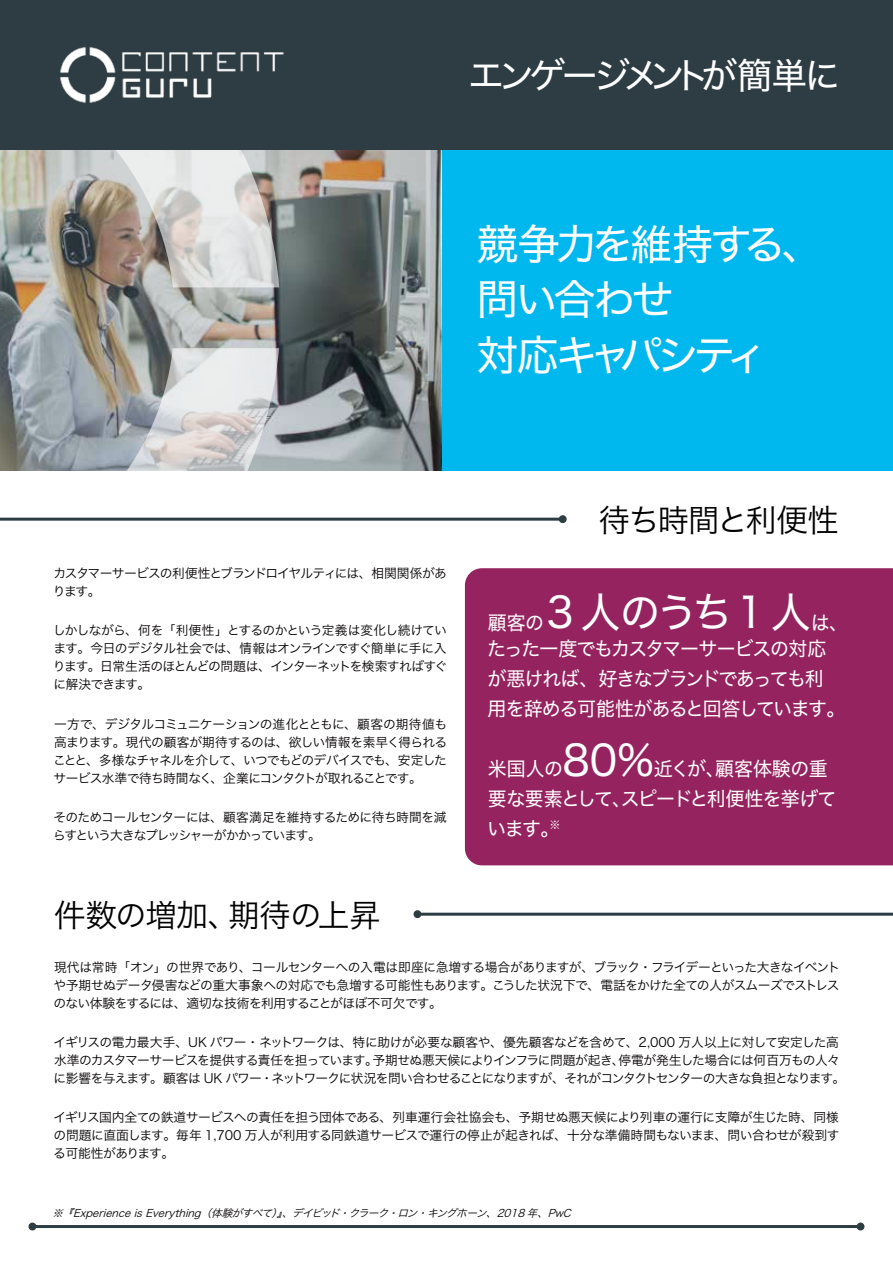
<style>
.page{position:relative;width:893px;height:1263px;background:#fff}
.page>*{position:absolute;margin:0;border:0;box-sizing:border-box;transform-origin:0 0}
.t1{font:42px/55.5px "Hiragino Sans W4";letter-spacing:-.09em;color:#fff}
.t2{font:36px "Hiragino Sans W4";letter-spacing:-.14em;color:#fff}
.t3{font:31.5px "Hiragino Sans W3";letter-spacing:-.035em;color:#000}
.t4{font:31.5px "Hiragino Sans W3";letter-spacing:-.06em;color:#000}
.t5{font:19.5px/30px "Hiragino Sans W4";letter-spacing:-.055em;color:#fff}
.t6{font:19.5px/30px "Hiragino Sans W4";letter-spacing:-.03em;color:#fff}
.t7{font:12.75px/18px "Hiragino Sans W3";letter-spacing:-.055em;color:#040001;text-align:justify}
.t8{font:italic 10.5px "Hiragino Sans W3";color:#040001}
.s1{font-size:19.5px}
.s2{font-size:42px}
</style>
<div class="page">
<div style="left:441px;top:150px;width:452px;height:321px;background:#00b8ed"></div>
<hr style="left:34px;top:1225px;width:826px;height:3px;background:#2e3d43">
<div style="left:29px;top:1223px;width:7px;height:7px;background:#2e3d43;border-radius:50%"></div>
<div style="left:28px;top:1222px;width:8px;height:8px;border:2px solid #2e3d43;border-radius:50%"></div>
<div style="left:857px;top:1223px;width:7px;height:7px;background:#2e3d43;border-radius:50%"></div>
<div style="left:857px;top:1222px;width:7px;height:8px;border:2px solid #2e3d43;border-radius:50%"></div>
<hr style="left:419px;top:913px;width:474px;height:3px;background:#2e3d43">
<div style="left:414px;top:911px;width:7px;height:6px;background:#2e3d43;border-radius:50%"></div>
<div style="left:414px;top:910px;width:7px;height:8px;border:2px solid #2e3d43;border-radius:50%"></div>
<div style="left:465px;top:568px;width:428px;height:297px;background:#95235f"></div>
<svg style="left:0;top:150px;width:441px;height:321px;background:#818483"></svg>
<svg style="left:0;top:348px;width:279px;height:170px"></svg>
<svg style="left:0;top:150px;width:279px;height:137px;background:#bab7b2"></svg>
<div style="left:0;top:0;width:893px;height:150px;background:#2e3d43"></div>
<hr style="left:0;top:518px;width:563px;height:3px;background:#2e3d43">
<div style="left:559px;top:515px;width:8px;height:8px;border:2px solid #2e3d43;border-radius:50%"></div>
<img style="left:60px;top:47px;width:224px;height:56px">
<h2 class="t2" style="left:468px;top:43px;width:374px">エンゲージメントが簡単に</h2>
<h1 class="t1" style="left:477px;top:214px;width:348px">競争力を維持する、問い合わせ<br>対応キャパシティ</h1>
<p class="t7" style="left:53px;top:563px;width:395px">カスタマーサービスの利便性とブランドロイヤルティには、相関関係があります。</p>
<p class="t7" style="left:53px;top:621px;width:396px">しかしながら、何を「利便性」とするのかという定義は変化し続けています。今日のデジタル社会では、情報はオンラインですぐ簡単に手に入ります。日常生活のほとんどの問題は、インターネットを検索すればすぐに解決できます。</p>
<p class="t7" style="left:53px;top:714px;width:396px">一方で、デジタルコミュニケーションの進化とともに、顧客の期待値も高まります。現代の顧客が期待するのは、欲しい情報を素早く得られることと、多様なチャネルを介して、いつでもどのデバイスでも、安定したサービス水準で待ち時間なく、企業にコンタクトが取れることです。</p>
<p class="t7" style="left:53px;top:807px;width:395px">そのためコールセンターには、顧客満足を維持するために待ち時間を減らすという大きなプレッシャーがかかっています。</p>
<h3 class="t4" style="left:599px;top:492px;width:242px">待ち時間と利便性</h3>
<h1 class="t1" style="left:488px;top:581px;width:362px"><span class="s1">顧客の</span>3 人のうち1 人<span class="s1">は、</span></h1>
<h3 class="t5" style="left:487px;top:632px;width:359px">たった一度でもカスタマーサービスの対応が悪ければ、好きなブランドであっても利用を辞める可能性があると回答しています。</h3>
<h3 class="t6" style="left:487px;top:752px;width:350px">米国人の<span class="s2">80%</span>近くが、顧客体験の重要な要素として、スピードと利便性を挙げています。<sup>※</sup></h3>
<h3 class="t3" style="left:54px;top:887px;width:328px">件数の増加、期待の上昇</h3>
<p class="t7" style="left:54px;top:957px;width:788px">現代は常時「オン」の世界であり、コールセンターへの入電は即座に急増する場合がありますが、ブラック・フライデーといった大きなイベントや予期せぬデータ侵害などの重大事象への対応でも急増する可能性もあります。こうした状況下で、電話をかけた全ての人がスムーズでストレスのない体験をするには、適切な技術を利用することがほぼ不可欠です。</p>
<p class="t7" style="left:54px;top:1032px;width:793px;text-align:left">イギリスの電力最大手、UK パワー・ネットワークは、特に助けが必要な顧客や、優先顧客などを含めて、2,000 万人以上に対して安定した高水準のカスタマーサービスを提供する責任を担っています。予期せぬ悪天候によりインフラに問題が起き、停電が発生した場合には何百万もの人々に影響を与えます。顧客は UK パワー・ネットワークに状況を問い合わせることになりますが、それがコンタクトセンターの大きな負担となります。</p>
<p class="t7" style="left:53px;top:1107px;width:788px">イギリス国内全ての鉄道サービスへの責任を担う団体である、列車運行会社協会も、予期せぬ悪天候により列車の運行に支障が生じた時、同様の問題に直面します。毎年 1,700 万人が利用する同鉄道サービスで運行の停止が起きれば、十分な準備時間もないまま、問い合わせが殺到する可能性があります。</p>
<p class="t8" style="left:53px;top:1204px;width:524px">※『ExperienceisEverything（体験がすべて）』、デイビッド・クラーク・ロン・キングホーン、2018 年、PwC</p>
</div>
